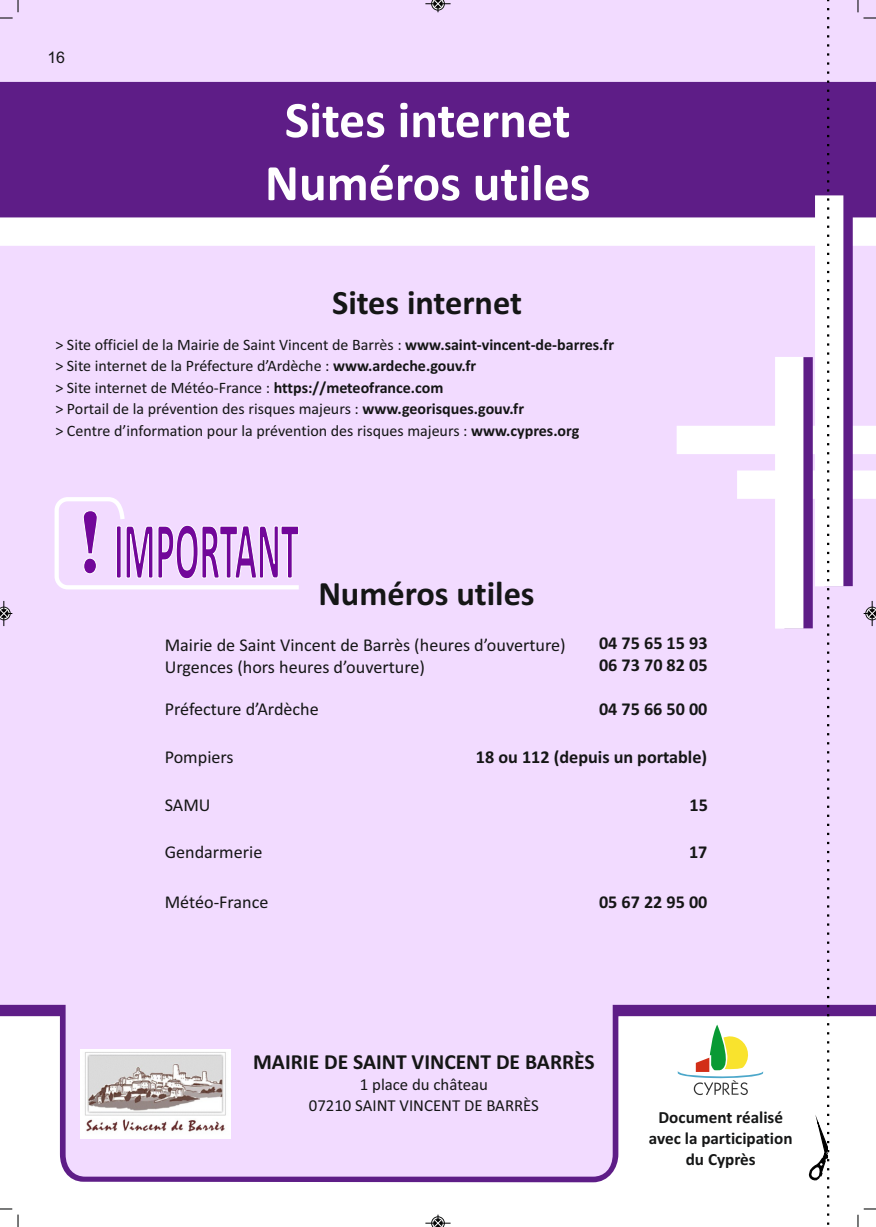
<style>
.page{position:relative;width:876px;height:1227px;background:#fff}
.page>*{position:absolute;margin:0;border:0;box-sizing:border-box;transform-origin:0 0}
.t1{font:700 51.6px/63px "Calibri";color:#fff;text-align:center}
.t2{font:700 34.4px "Calibri";color:#151616}
.t3{font:700 21.6px "Calibri";color:#151616}
.t4{font:18.2px/22.2px "Calibri";color:#151616}
.t5{font:700 18.2px/22.2px "Calibri";color:#151616}
.t6{font:700 17px/20.8px "Calibri";color:#151616;text-align:center}
.t7{font:16.8px/20.4px "Calibri";color:#151616;text-align:center}
.t8{font:16px/21.4px "Calibri";color:#151616}
.t9{font:16px "Arial";color:#151616}
.s1{font-weight:700}
</style>
<div class="page">
<div style="left:0;top:0;width:875px;height:1010px;background:#f2dbff"></div>
<div style="left:0;top:81px;width:875px;height:136px;background:#5e1d87"></div>
<div style="left:0;top:217px;width:875px;height:29px;background:#fff"></div>
<div style="left:676px;top:426px;width:199px;height:28px;background:#fff"></div>
<div style="left:736px;top:470px;width:139px;height:29px;background:#fff"></div>
<div style="left:824px;top:209px;width:28px;height:377px;background:#5e1d87"></div>
<div style="left:814px;top:195px;width:29px;height:391px;background:#fff"></div>
<div style="left:784px;top:357px;width:28px;height:271px;background:linear-gradient(to bottom,#5e1d87,#5e1d87)"></div>
<div style="left:774px;top:357px;width:29px;height:271px;background:#fff"></div>
<svg style="left:0;top:1004px;width:875px;height:183px"></svg>
<div style="left:66px;top:1004px;width:546px;height:172px;background:#f2dbff"></div>
<svg style="left:677px;top:1024px;width:86px;height:71px"></svg>
<img style="left:80px;top:1049px;width:150px;height:89px">
<svg style="left:54px;top:497px;width:245px;height:93px"></svg>
<svg style="left:806px;top:0;width:22px;height:1225px"></svg>
<svg style="left:857px;top:0;width:18px;height:19px"></svg>
<svg style="left:0;top:0;width:19px;height:19px"></svg>
<svg style="left:857px;top:1208px;width:18px;height:19px"></svg>
<svg style="left:0;top:1208px;width:19px;height:19px"></svg>
<svg style="left:425px;top:1214px;width:25px;height:13px"></svg>
<svg style="left:0;top:601px;width:12px;height:25px"></svg>
<svg style="left:863px;top:601px;width:12px;height:25px"></svg>
<svg style="left:425px;top:0;width:25px;height:12px"></svg>
<p class="t9" style="left:47px;top:51px;width:19px">16</p>
<h1 class="t1" style="left:265px;top:93px;width:327px">Sites internet<br>Numéros utiles</h1>
<h2 class="t2" style="left:332px;top:288px;width:191px">Sites internet</h2>
<p class="t8" style="left:55px;top:335px;width:560px">&gt; Site officiel de la Mairie de Saint Vincent de Barrès : <span class="s1">www.saint-vincent-de-barres.fr </span>&gt; Site internet de la Préfecture d’Ardèche : <span class="s1">www.ardeche.gouv.fr<br></span>&gt; Site internet de Météo-France : <span class="s1">https://meteofrance.com<br></span>&gt; Portail de la prévention des risques majeurs : <span class="s1">www.georisques.gouv.fr<br></span>&gt; Centre d’information pour la prévention des risques majeurs : <span class="s1">www.cypres.org</span></p>
<h2 class="t2" style="left:318px;top:579px;width:218px">Numéros utiles</h2>
<p class="t4" style="left:165px;top:635px;width:402px">Mairie de Saint Vincent de Barrès (heures d’ouverture)<br>Urgences (hors heures d’ouverture)</p>
<p class="t4" style="left:165px;top:700px;width:155px">Préfecture d’Ardèche</p>
<p class="t4" style="left:165px;top:747px;width:70px">Pompiers</p>
<p class="t4" style="left:165px;top:795px;width:47px">SAMU</p>
<p class="t4" style="left:165px;top:842px;width:99px">Gendarmerie</p>
<p class="t4" style="left:165px;top:893px;width:105px">Météo-France</p>
<p class="t5" style="left:598px;top:633px;width:110px">04 75 65 15 93<br>06 73 70 82 05</p>
<p class="t5" style="left:598px;top:700px;width:110px">04 75 66 50 00</p>
<p class="t5" style="left:475px;top:747px;width:233px">18 ou 112 (depuis un portable)</p>
<p class="t5" style="left:689px;top:795px;width:20px">15</p>
<p class="t5" style="left:688px;top:842px;width:20px">17</p>
<p class="t5" style="left:598px;top:893px;width:110px">05 67 22 95 00</p>
<h3 class="t3" style="left:253px;top:1052px;width:343px">MAIRIE DE SAINT VINCENT DE BARRÈS</h3>
<p class="t7" style="left:309px;top:1076px;width:231px">1 place du château<br>07210 SAINT VINCENT DE BARRÈS</p>
<p class="t6" style="left:648px;top:1108px;width:145px">Document réalisé avec la participation du Cyprès</p>
</div>
